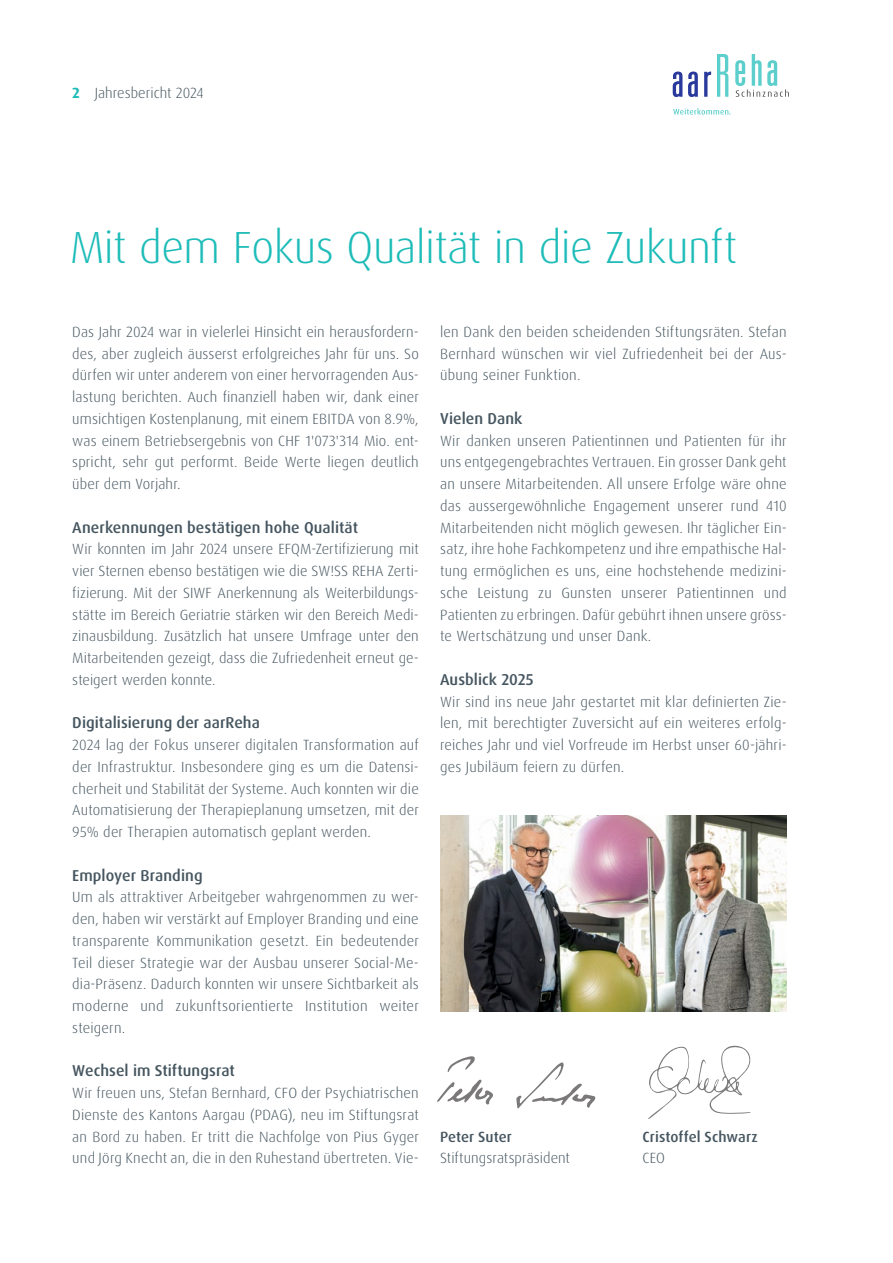
<style>
.page{position:relative;width:893px;height:1263px;background:#fff}
.page>*{position:absolute;margin:0;border:0;box-sizing:border-box;transform-origin:0 0}
.t1{font:300 45px "Dax Pro";letter-spacing:-.015em;color:#1dbcb8}
.t2{font:500 15.75px "Dax Pro";letter-spacing:.005em;color:#45555f}
.t3{font:300 14.85px/21.8px "Dax Pro";letter-spacing:.01em;color:#45555f;text-align:justify}
.t4{font:500 14.85px "Dax Pro";letter-spacing:.005em;color:#45555f}
.s1{font-weight:700;color:#1dbcb8}
</style>
<div class="page">
<svg style="left:673px;top:108px;width:58px;height:7px"></svg>
<svg style="left:673px;top:72px;width:9px;height:25px"></svg>
<svg style="left:688px;top:72px;width:10px;height:25px"></svg>
<svg style="left:704px;top:72px;width:7px;height:25px"></svg>
<svg style="left:717px;top:54px;width:11px;height:43px"></svg>
<svg style="left:735px;top:54px;width:54px;height:43px"></svg>
<img style="left:440px;top:815px;width:347px;height:196px">
<svg style="left:516px;top:1062px;width:79px;height:46px"></svg>
<svg style="left:447px;top:1056px;width:28px;height:16px"></svg>
<svg style="left:437px;top:1079px;width:56px;height:26px"></svg>
<svg style="left:648px;top:1046px;width:102px;height:73px"></svg>
<p class="t3" style="left:72px;top:82px;width:133px"><span class="s1">2</span> Jahresbericht 2024</p>
<h1 class="t1" style="left:70px;top:219px;width:669px">Mit dem Fokus Qualität in die Zukunft</h1>
<p class="t3" style="left:72px;top:321px;width:348px">Das Jahr 2024 war in vielerlei Hinsicht ein herausfordern&shy;des, aber zugleich äusserst erfolgreiches Jahr für uns. So dürfen wir unter anderem von einer hervorragenden Aus&shy;lastung berichten. Auch finanziell haben wir, dank einer umsichtigen Kostenplanung, mit einem EBITDA von 8.9%, was einem Betriebsergebnis von CHF 1'073'314 Mio. ent&shy;spricht, sehr gut performt. Beide Werte liegen deutlich über dem Vorjahr.</p>
<p class="t2" style="left:72px;top:517px;width:287px">Anerkennungen bestätigen hohe Qualität</p>
<p class="t3" style="left:72px;top:538px;width:348px">Wir konnten im Jahr 2024 unsere EFQM-Zertifizierung mit vier Sternen ebenso bestätigen wie die SW!SS REHA Zerti&shy;fizierung. Mit der SIWF Anerkennung als Weiterbildungs&shy;stätte im Bereich Geriatrie stärken wir den Bereich Medi&shy;zinausbildung. Zusätzlich hat unsere Umfrage unter den Mitarbeitenden gezeigt, dass die Zufriedenheit erneut ge&shy;steigert werden konnte.</p>
<p class="t2" style="left:72px;top:713px;width:189px">Digitalisierung der aarReha</p>
<p class="t3" style="left:72px;top:734px;width:348px">2024 lag der Fokus unserer digitalen Transformation auf der Infrastruktur. Insbesondere ging es um die Datensi&shy;cherheit und Stabilität der Systeme. Auch konnten wir die Automatisierung der Therapieplanung umsetzen, mit der 95% der Therapien automatisch geplant werden.</p>
<p class="t2" style="left:72px;top:865px;width:132px">Employer Branding</p>
<p class="t3" style="left:72px;top:886px;width:348px">Um als attraktiver Arbeitgeber wahrgenommen zu wer&shy;den, haben wir verstärkt auf Employer Branding und eine transparente Kommunikation gesetzt. Ein bedeutender Teil dieser Strategie war der Ausbau unserer Social-Me&shy;dia-Präsenz. Dadurch konnten wir unsere Sichtbarkeit als moderne und zukunftsorientierte Institution weiter steigern.</p>
<p class="t2" style="left:72px;top:1061px;width:164px">Wechsel im Stiftungsrat</p>
<p class="t3" style="left:72px;top:1082px;width:348px">Wir freuen uns, Stefan Bernhard, CFO der Psychiatrischen Dienste des Kantons Aargau (PDAG), neu im Stiftungsrat an Bord zu haben. Er tritt die Nachfolge von Pius Gyger und Jörg Knecht an, die in den Ruhestand übertreten. Vie-</p>
<p class="t3" style="left:440px;top:321px;width:348px">len Dank den beiden scheidenden Stiftungsräten. Stefan Bernhard wünschen wir viel Zufriedenheit bei der Aus&shy;übung seiner Funktion.</p>
<p class="t2" style="left:440px;top:408px;width:84px">Vielen Dank</p>
<p class="t3" style="left:440px;top:430px;width:348px">Wir danken unseren Patientinnen und Patienten für ihr uns entgegengebrachtes Vertrauen. Ein grosser Dank geht an unsere Mitarbeitenden. All unsere Erfolge wäre ohne das aussergewöhnliche Engagement unserer rund 410<br>Mitarbeitenden nicht möglich gewesen. Ihr täglicher Ein&shy;satz, ihre hohe Fachkompetenz und ihre empathische Hal&shy;tung ermöglichen es uns, eine hochstehende medizini&shy;sche Leistung zu Gunsten unserer Patientinnen und Patienten zu erbringen. Dafür gebührt ihnen unsere gröss&shy;te Wertschätzung und unser Dank.</p>
<p class="t2" style="left:440px;top:669px;width:95px">Ausblick 2025</p>
<p class="t3" style="left:440px;top:691px;width:348px">Wir sind ins neue Jahr gestartet mit klar definierten Zie&shy;len, mit berechtigter Zuversicht auf ein weiteres erfolg&shy;reiches Jahr und viel Vorfreude im Herbst unser 60-jähri&shy;ges Jubiläum feiern zu dürfen.</p>
<p class="t4" style="left:440px;top:1127px;width:73px">Peter Suter</p>
<p class="t4" style="left:643px;top:1127px;width:117px">Cristoffel Schwarz</p>
<p class="t3" style="left:440px;top:1147px;width:131px">Stiftungsratspräsident</p>
<p class="t3" style="left:643px;top:1147px;width:24px">CEO</p>
</div>
